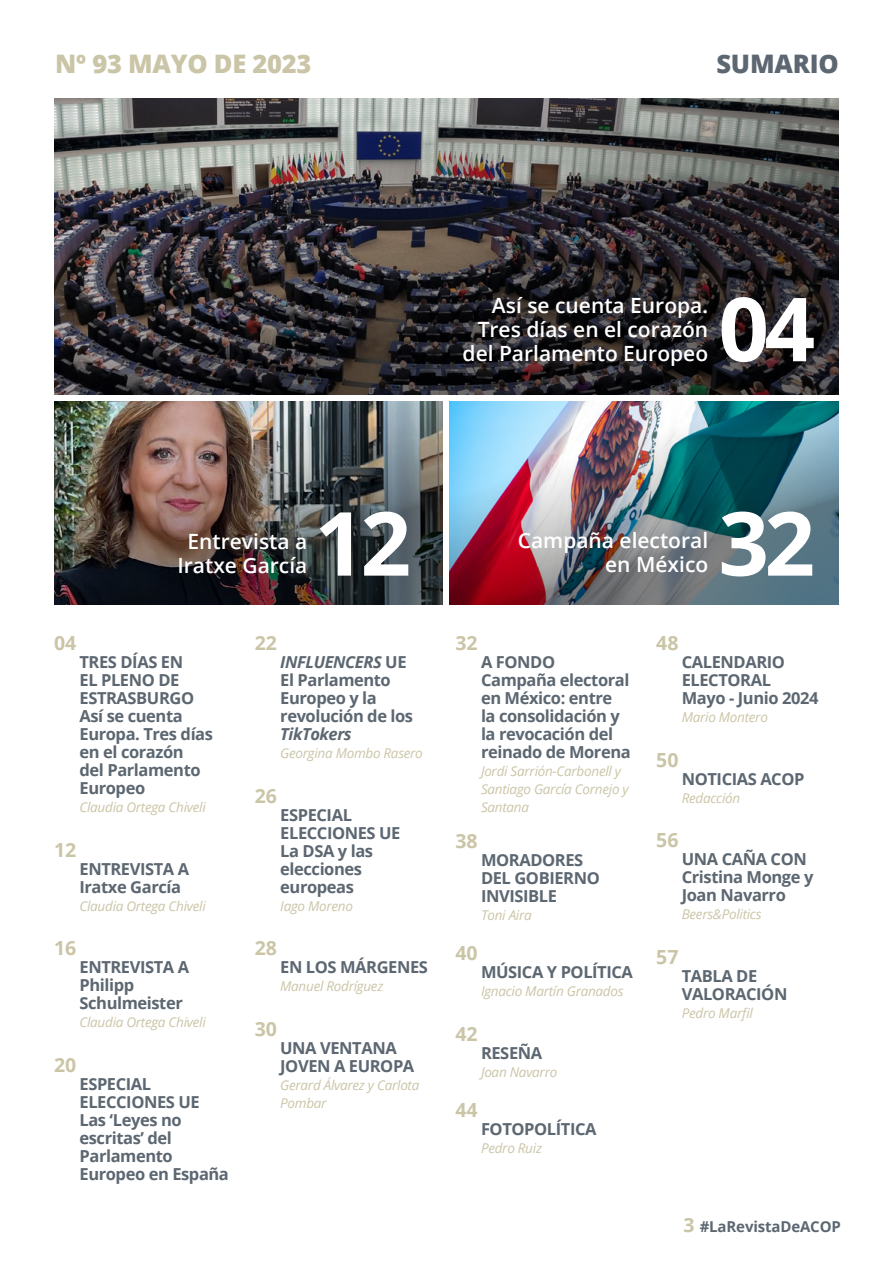
<style>
.page{position:relative;width:893px;height:1263px;background:#fff}
.page>*{position:absolute;margin:0;border:0;box-sizing:border-box;transform-origin:0 0}
.t1{font:700 88.5px "Open Sans";color:#fff}
.t2{font:800 25.5px "Open Sans";letter-spacing:-.01em;color:#cbc5a7}
.t3{font:800 25.5px "Open Sans";letter-spacing:-.01em;color:#5c6771}
.t4{font:600 21px/24px "Open Sans";color:#fff;text-align:right}
.t5{font:700 19.5px "Open Sans";color:#cbc5a7}
.t6{font:700 16.5px/18px "Open Sans";letter-spacing:-.025em;color:#5c6771}
.t7{font:italic 700 16.5px "Open Sans";letter-spacing:-.025em;color:#5c6771}
.t8{font:700 15px "Open Sans";letter-spacing:-.01em;color:#5c6771}
.t9{font:italic 13.5px/18px "Open Sans";letter-spacing:-.02em;color:#cbc5a7}
.s1{font-style:italic}
.s2{font-size:19.5px;color:#cbc5a7}
</style>
<div class="page">
<img style="left:54px;top:98px;width:785px;height:296px">
<img style="left:450px;top:401px;width:389px;height:203px">
<img style="left:54px;top:401px;width:388px;height:203px">
<h2 class="t2" style="left:55px;top:44px;width:258px">Nº 93 MAYO DE 2023</h2>
<h2 class="t3" style="left:716px;top:44px;width:124px">SUMARIO</h2>
<p class="t4" style="left:463px;top:293px;width:247px">Así se cuenta Europa.<br>Tres días en el corazón del Parlamento Europeo</p>
<h1 class="t1" style="left:718px;top:267px;width:98px">04</h1>
<p class="t5" style="left:54px;top:629px;width:24px">04</p>
<p class="t4" style="left:177px;top:529px;width:131px;text-align:center">Entrevista a<br>Iratxe García</p>
<h1 class="t1" style="left:314px;top:481px;width:98px">12</h1>
<p class="t5" style="left:255px;top:629px;width:24px">22</p>
<p class="t6" style="left:80px;top:653px;width:135px">TRES DÍAS EN<br>EL PLENO DE<br>ESTRASBURGO<br>Así se cuenta<br>Europa. Tres días en el corazón<br>del Parlamento<br>Europeo</p>
<p class="t9" style="left:80px;top:798px;width:128px">Claudia Ortega Chiveli</p>
<p class="t5" style="left:54px;top:836px;width:24px">12</p>
<p class="t6" style="left:80px;top:859px;width:111px">ENTREVISTA A<br>Iratxe García</p>
<p class="t9" style="left:80px;top:896px;width:128px">Claudia Ortega Chiveli</p>
<p class="t5" style="left:54px;top:934px;width:24px">16</p>
<p class="t6" style="left:80px;top:958px;width:111px">ENTREVISTA A<br>Philipp<br>Schulmeister</p>
<p class="t9" style="left:80px;top:1013px;width:128px">Claudia Ortega Chiveli</p>
<p class="t5" style="left:54px;top:1051px;width:24px">20</p>
<p class="t6" style="left:80px;top:1074px;width:151px">ESPECIAL<br>ELECCIONES UE<br>Las ‘Leyes no escritas’ del<br>Parlamento<br>Europeo en España</p>
<p class="t6" style="left:280px;top:653px;width:134px"><span class="s1">INFLUENCERS</span> UE<br>El Parlamento<br>Europeo y la revolución de los</p>
<p class="t7" style="left:280px;top:722px;width:73px">TikTokers</p>
<p class="t9" style="left:280px;top:744px;width:144px">Georgina Mombo Rasero</p>
<p class="t5" style="left:255px;top:782px;width:24px">26</p>
<p class="t6" style="left:280px;top:805px;width:122px">ESPECIAL<br>ELECCIONES UE<br>La DSA y las elecciones europeas</p>
<p class="t9" style="left:280px;top:896px;width:74px">Iago Moreno</p>
<p class="t5" style="left:255px;top:934px;width:24px">28</p>
<p class="t6" style="left:280px;top:958px;width:149px">EN LOS MÁRGENES</p>
<p class="t9" style="left:280px;top:977px;width:105px">Manuel Rodríguez</p>
<p class="t5" style="left:255px;top:1015px;width:24px">30</p>
<p class="t6" style="left:280px;top:1038px;width:136px">UNA VENTANA<br>JOVEN A EUROPA</p>
<p class="t9" style="left:280px;top:1075px;width:141px">Gerard Álvarez y Carlota<br>Pombar</p>
<p class="t5" style="left:455px;top:629px;width:24px">32</p>
<p class="t4" style="left:518px;top:528px;width:192px">Campaña electoral en México</p>
<h1 class="t1" style="left:718px;top:481px;width:98px">32</h1>
<p class="t5" style="left:656px;top:629px;width:24px">48</p>
<p class="t6" style="left:481px;top:653px;width:151px">A FONDO<br>Campaña electoral en México: entre la consolidación y la revocación del reinado de Morena</p>
<p class="t9" style="left:481px;top:762px;width:149px">Jordi Sarrión-Carbonell y<br>Santiago García Cornejo y<br>Santana</p>
<p class="t5" style="left:455px;top:827px;width:24px">38</p>
<p class="t6" style="left:481px;top:851px;width:120px">MORADORES<br>DEL GOBIERNO<br>INVISIBLE</p>
<p class="t9" style="left:481px;top:906px;width:52px">Toni Aira</p>
<p class="t5" style="left:455px;top:939px;width:24px">40</p>
<p class="t6" style="left:481px;top:963px;width:153px">MÚSICA Y POLÍTICA</p>
<p class="t9" style="left:481px;top:982px;width:144px">Ignacio Martín Granados</p>
<p class="t5" style="left:455px;top:1020px;width:24px">42</p>
<p class="t6" style="left:481px;top:1043px;width:63px">RESEÑA</p>
<p class="t9" style="left:481px;top:1062px;width:78px">Joan Navarro</p>
<p class="t5" style="left:455px;top:1096px;width:24px">44</p>
<p class="t6" style="left:481px;top:1120px;width:117px">FOTOPOLÍTICA</p>
<p class="t9" style="left:481px;top:1139px;width:62px">Pedro Ruiz</p>
<p class="t6" style="left:682px;top:653px;width:138px">CALENDARIO<br>ELECTORAL<br>Mayo - Junio 2024</p>
<p class="t9" style="left:682px;top:708px;width:88px">Mario Montero</p>
<p class="t5" style="left:656px;top:746px;width:24px">50</p>
<p class="t6" style="left:682px;top:769px;width:124px">NOTICIAS ACOP</p>
<p class="t9" style="left:682px;top:788px;width:60px">Redacción</p>
<p class="t5" style="left:656px;top:826px;width:24px">56</p>
<p class="t6" style="left:682px;top:850px;width:133px">UNA CAÑA CON<br>Cristina Monge y<br>Joan Navarro</p>
<p class="t9" style="left:682px;top:905px;width:81px">Beers&amp;Politics</p>
<p class="t5" style="left:656px;top:943px;width:24px">57</p>
<p class="t6" style="left:682px;top:966px;width:107px">TABLA DE<br>VALORACIÓN</p>
<p class="t9" style="left:682px;top:1003px;width:73px">Pedro Marfil</p>
<p class="t8" style="left:684px;top:1216px;width:159px"><span class="s2">3</span> #LaRevistaDeACOP</p>
</div>
